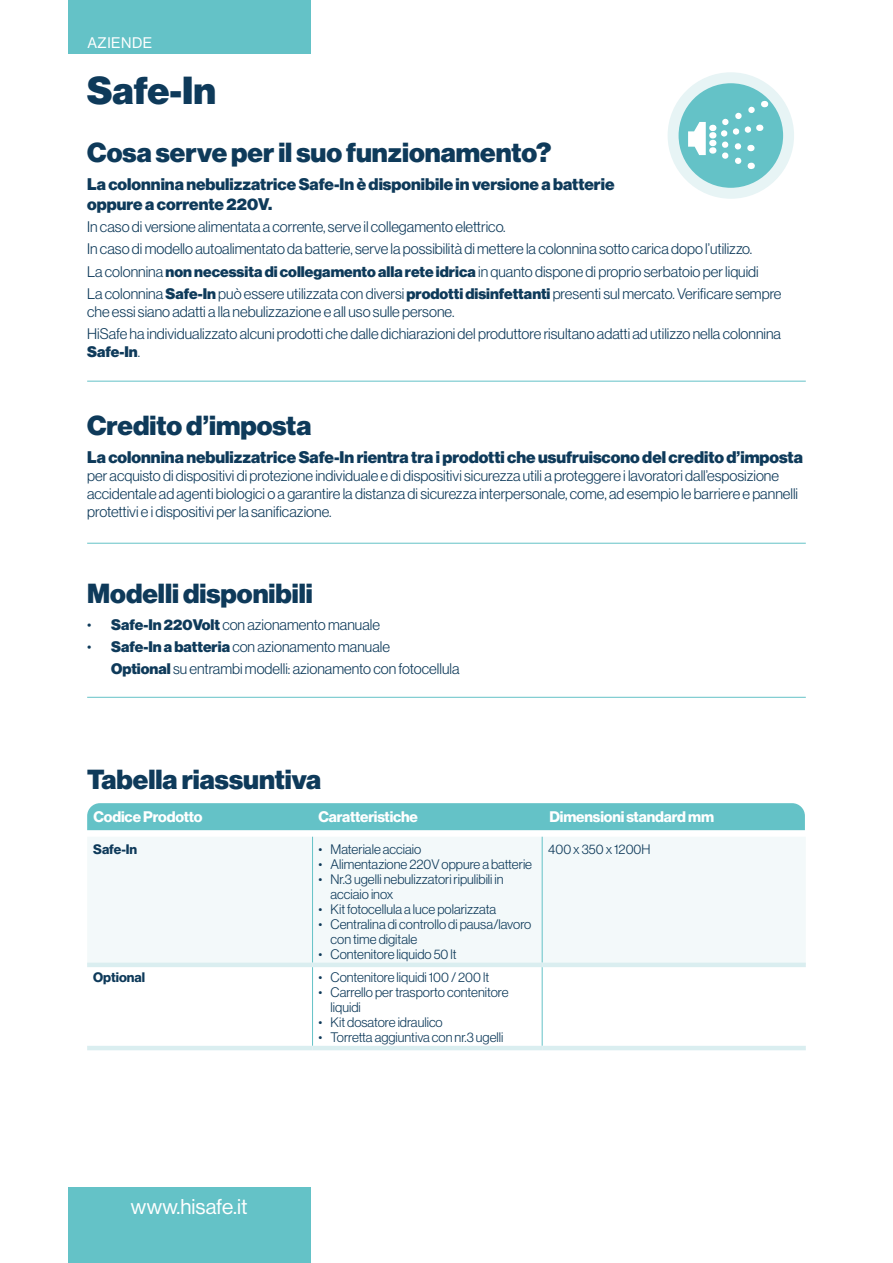
<style>
.page{position:relative;width:893px;height:1263px;background:#fff}
.page>*{position:absolute;margin:0;border:0;box-sizing:border-box;transform-origin:0 0}
.t1{font:900 38.25px "Neue Haas Display";color:#0e3a5a}
.t2{font:900 27px "Neue Haas Display";color:#0e3a5a}
.t3{font:21px "Neue Haas Display";color:#fff}
.t4{font:900 16.5px/19.5px "Neue Haas Display";color:#0e3a5a}
.t5{font:300 15px/22.2px "Neue Haas Display";color:#0e3a5a}
.t6{font:700 15px "Neue Haas Display";letter-spacing:-.01em;color:#fff}
.t7{font:900 15px "Neue Haas Display";color:#0e3a5a}
.t8{font:15px "Neue Haas Display";letter-spacing:.03em;color:#fff}
.t9{font:300 13.5px/15px "Neue Haas Display";color:#0e3a5a}
.t10{font:700 13.5px "Neue Haas Display";color:#0e3a5a}
.s1{font-weight:900}
.s2{font-weight:300}
</style>
<div class="page">
<div style="left:68px;top:0;width:242px;height:54px;background:#64c2c7"></div>
<div style="left:68px;top:1187px;width:242px;height:76px;background:#64c2c7"></div>
<div style="left:87px;top:803px;width:718px;height:27px;background:#64c2c7"></div>
<div style="left:87px;top:837px;width:719px;height:126px;background:#f3f9fa"></div>
<hr style="left:312px;top:837px;width:1px;height:126px;background:#64c2c7">
<hr style="left:542px;top:837px;width:1px;height:126px;background:#64c2c7">
<hr style="left:87px;top:963px;width:226px;height:4px;background:#daeef0">
<hr style="left:312px;top:967px;width:1px;height:79px;background:#64c2c7">
<hr style="left:313px;top:963px;width:229px;height:4px;background:#daeef0">
<hr style="left:542px;top:967px;width:1px;height:79px;background:#64c2c7">
<hr style="left:542px;top:963px;width:264px;height:4px;background:#daeef0">
<hr style="left:87px;top:1046px;width:226px;height:4px;background:#daeef0">
<hr style="left:313px;top:1046px;width:229px;height:4px;background:#daeef0">
<hr style="left:542px;top:1046px;width:264px;height:4px;background:#daeef0">
<svg style="left:673px;top:78px;width:116px;height:115px;background:#80ccd1"></svg>
<div style="left:668px;top:72px;width:126px;height:127px;border:11px solid #e7f4f5;border-radius:50%"></div>
<svg style="left:688px;top:122px;width:18px;height:33px"></svg>
<svg style="left:712px;top:99px;width:54px;height:73px;background:#79cace"></svg>
<hr style="left:87px;top:381px;width:719px;height:1px;background:#64c2c7">
<hr style="left:87px;top:543px;width:719px;height:1px;background:#64c2c7">
<hr style="left:87px;top:697px;width:719px;height:1px;background:#64c2c7">
<p class="t8" style="left:87px;top:34px;width:66px">AZIENDE</p>
<h1 class="t1" style="left:87px;top:68px;width:130px">Safe-In</h1>
<h2 class="t2" style="left:87px;top:137px;width:466px">Cosa serve per il suo funzionamento?</h2>
<p class="t4" style="left:87px;top:175px;width:529px">La colonnina nebulizzatrice Safe-In è disponibile in versione a batterie oppure a corrente 220V.</p>
<p class="t5" style="left:87px;top:216px;width:696px">In caso di versione alimentata a corrente, serve il collegamento elettrico.<br>In caso di modello autoalimentato da batterie, serve la possibilità di mettere la colonnina sotto carica dopo l’utilizzo.<br>La colonnina <span class="s1">non necessita di collegamento alla rete idrica</span> in quanto dispone di proprio serbatoio per liquidi<br>La colonnina <span class="s1">Safe-In</span> può essere utilizzata con diversi <span class="s1">prodotti disinfettanti</span> presenti sul mercato. Verificare sempre</p>
<p class="t5" style="left:87px;top:301px;width:695px">che essi siano adatti a lla nebulizzazione e all uso sulle persone.<br>HiSafe ha individualizzato alcuni prodotti che dalle dichiarazioni del produttore risultano adatti ad utilizzo nella colonnina</p>
<p class="t7" style="left:87px;top:343px;width:54px">Safe-In<span class="s2">.</span></p>
<h2 class="t2" style="left:87px;top:409px;width:226px">Credito d’imposta</h2>
<p class="t4" style="left:87px;top:447px;width:717px">La colonnina nebulizzatrice Safe-In rientra tra i prodotti che usufruiscono del credito d’imposta</p>
<p class="t5" style="left:87px;top:466px;width:712px;line-height:18px">per acquisto di dispositivi di protezione individuale e di dispositivi sicurezza utili a proteggere i lavoratori dall’esposizione accidentale ad agenti biologici o a garantire la distanza di sicurezza interpersonale, come, ad esempio le barriere e pannelli protettivi e i dispositivi per la sanificazione.</p>
<h2 class="t2" style="left:87px;top:578px;width:227px">Modelli disponibili</h2>
<p class="t5" style="left:87px;top:613px;width:294px">• <span class="s1">Safe-In 220Volt</span> con azionamento manuale</p>
<p class="t5" style="left:111px;top:636px;width:350px;text-indent:-24px">• <span class="s1">Safe-In a batteria</span> con azionamento manuale<br><span class="s1">Optional</span> su entrambi modelli: azionamento con fotocellula</p>
<h2 class="t2" style="left:87px;top:764px;width:236px">Tabella riassuntiva</h2>
<p class="t6" style="left:93px;top:808px;width:111px">Codice Prodotto</p>
<p class="t6" style="left:318px;top:808px;width:101px">Caratteristiche</p>
<p class="t6" style="left:549px;top:808px;width:166px">Dimensioni standard mm</p>
<p class="t10" style="left:93px;top:841px;width:46px">Safe-In</p>
<p class="t9" style="left:319px;top:841px;width:104px">• Materiale acciaio</p>
<p class="t9" style="left:319px;top:856px;width:215px">• Alimentazione 220V oppure a batterie</p>
<p class="t9" style="left:331px;top:871px;width:175px;text-indent:-12px">• Nr.3 ugelli nebulizzatori ripulibili in acciaio inox</p>
<p class="t9" style="left:319px;top:901px;width:179px">• Kit fotocellula a luce polarizzata</p>
<p class="t9" style="left:331px;top:916px;width:202px;text-indent:-12px">• Centralina di controllo di pausa/lavoro con time digitale</p>
<p class="t9" style="left:319px;top:946px;width:140px">• Contenitore liquido 50 lt</p>
<p class="t10" style="left:93px;top:969px;width:53px">Optional</p>
<p class="t9" style="left:319px;top:970px;width:172px">• Contenitore liquidi 100 / 200 lt</p>
<p class="t9" style="left:331px;top:985px;width:179px;text-indent:-12px">• Carrello per trasporto contenitore liquidi</p>
<p class="t9" style="left:319px;top:1015px;width:126px">• Kit dosatore idraulico</p>
<p class="t9" style="left:319px;top:1030px;width:186px">• Torretta aggiuntiva con nr.3 ugelli</p>
<p class="t9" style="left:548px;top:841px;width:104px">400 x 350 x 1200H</p>
<h3 class="t3" style="left:131px;top:1194px;width:118px">www.hisafe.it</h3>
</div>
